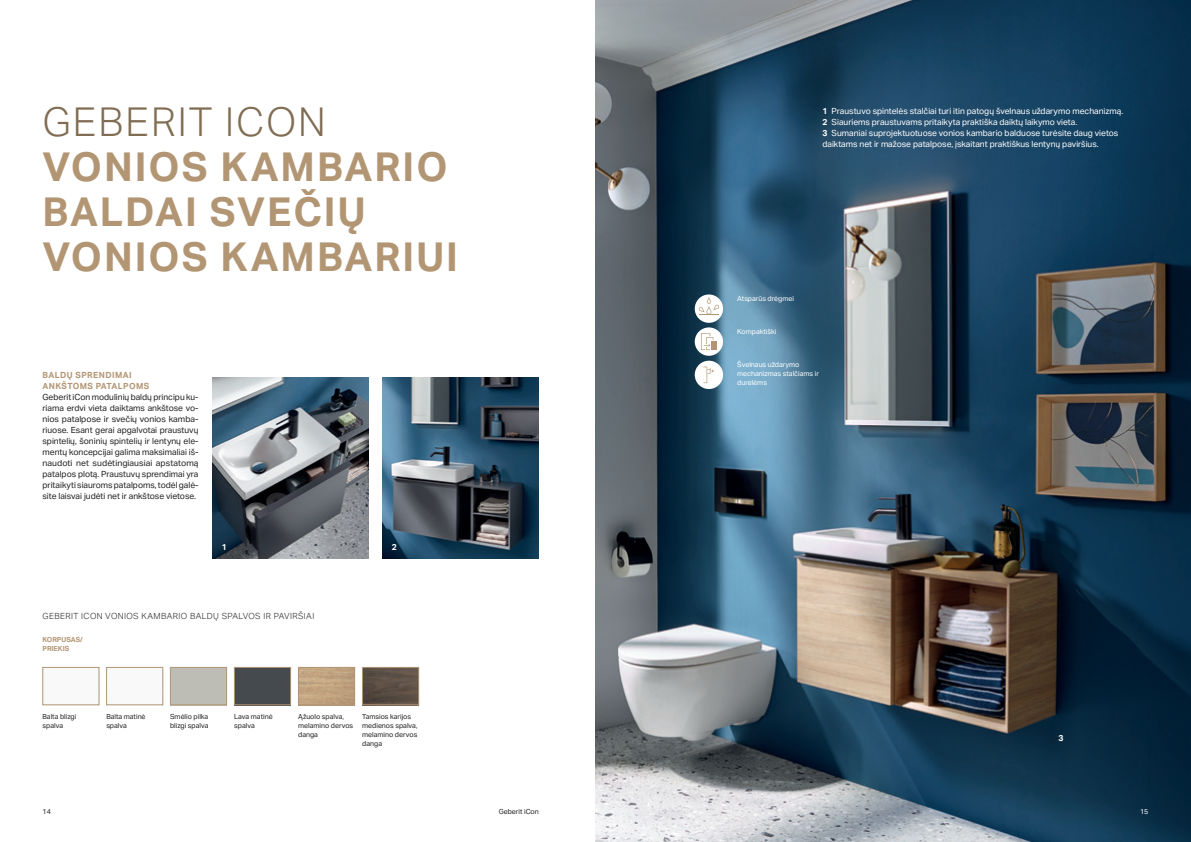
<style>
.page{position:relative;width:1191px;height:842px;background:#fff}
.page>*{position:absolute;margin:0;border:0;box-sizing:border-box;transform-origin:0 0}
.Header_40_45_light_all_caps_B8{font:700 40px/45px "Aktiv Grotesk Geberit";letter-spacing:.05em;color:#b29674}
.Body_copy_8_5_11_regular_block_black{font:8.5px/11px "Aktiv Grotesk Geberit";color:#231f20;text-align:justify}
.Body_copy_8_5_11_regular_white{font:8.5px/11px "Aktiv Grotesk Geberit";color:#fff}
.Body_header_8_5_11_light_all_caps{font:300 8.5px "Aktiv Grotesk Geberit";letter-spacing:.05em;color:#231f20}
.Body_header_8_5_11_bold_all_caps_B7{font:700 8.5px "Aktiv Grotesk Geberit";letter-spacing:.05em;color:#b29674}
.Image_number_white{font:700 8.5px "Aktiv Grotesk Geberit";color:#fff}
.Caption_copy_7_9_regular{font:7px/9px "Aktiv Grotesk Geberit";color:#231f20}
.Caption_copy_7_9_regular_white{font:7px/9px "Aktiv Grotesk Geberit";color:#fff}
.Caption_header_7_9_all_caps_bold_B7{font:700 7px/9px "Aktiv Grotesk Geberit";color:#b29674}
.Caption_copy_7_9_regular_white_right{font:7px "Aktiv Grotesk Geberit";color:#231f20}
.Page_number_left_white{font:7px "Aktiv Grotesk Geberit";color:#231f20}
.s1{font-weight:300;color:#806d53}
.s2{font-weight:700}
</style>
<div class="page">
<img style="left:595px;top:0;width:596px;height:842px">
<img style="left:213px;top:377px;width:156px;height:181px">
<img style="left:383px;top:377px;width:156px;height:181px">
<svg style="left:694px;top:294px;width:29px;height:29px"></svg>
<svg style="left:699px;top:297px;width:20px;height:18px"></svg>
<div style="left:694px;top:361px;width:29px;height:28px;background:#fff;border-radius:50%"></div>
<svg style="left:703px;top:367px;width:11px;height:16px"></svg>
<div style="left:694px;top:327px;width:29px;height:29px;background:#fff;border-radius:50%"></div>
<div style="left:711px;top:341px;width:6px;height:9px;background:#b29674"></div>
<svg style="left:701px;top:333px;width:12px;height:17px"></svg>
<div style="left:43px;top:667px;width:56px;height:38px;border:1px solid #b29674"></div>
<div style="left:106px;top:667px;width:57px;height:38px;border:1px solid #b29674"></div>
<div style="left:236px;top:669px;width:53px;height:34px;background:#464a4e"></div>
<div style="left:234px;top:667px;width:57px;height:38px;border:1px solid #b29674"></div>
<div style="left:298px;top:667px;width:57px;height:38px;border:1px solid #b29674"></div>
<img style="left:364px;top:669px;width:53px;height:34px">
<div style="left:362px;top:667px;width:57px;height:38px;border:1px solid #b29674"></div>
<div style="left:170px;top:667px;width:57px;height:38px;border:1px solid #b29674"></div>
<p class="Header_40_45_light_all_caps_B8" style="left:43px;top:99px;width:406px"><span class="s1">GEBERIT ICON<br></span>VONIOS KAMBARIO<br>BALDAI SVEČIŲ</p>
<p class="Header_40_45_light_all_caps_B8" style="left:43px;top:234px;width:417px">VONIOS KAMBARIUI</p>
<p class="Body_header_8_5_11_bold_all_caps_B7" style="left:43px;top:370px;width:91px">BALDŲ SPRENDIMAI</p>
<p class="Body_header_8_5_11_bold_all_caps_B7" style="left:43px;top:381px;width:108px">ANKŠTOMS PATALPOMS</p>
<p class="Body_copy_8_5_11_regular_block_black" style="left:43px;top:392px;width:157px">Geberit iCon modulinių baldų principu ku&shy;riama erdvi vieta daiktams ankštose vo&shy;nios patalpose ir svečių vonios kamba&shy;riuose. Esant gerai apgalvotai praustuvų spintelių, šoninių spintelių ir lentynų ele&shy;mentų koncepcijai galima maksimaliai iš&shy;naudoti net sudėtingiausiai apstatomą patalpos plotą. Praustuvų sprendimai yra pritaikyti siauroms patalpoms, todėl galė&shy;site laisvai judėti net ir ankštose vietose.</p>
<p class="Image_number_white" style="left:222px;top:542px;width:7px">1</p>
<p class="Image_number_white" style="left:392px;top:542px;width:7px">2</p>
<p class="Body_header_8_5_11_light_all_caps" style="left:43px;top:611px;width:273px">GEBERIT ICON VONIOS KAMBARIO BALDŲ SPALVOS IR PAVIRŠIAI</p>
<p class="Caption_header_7_9_all_caps_bold_B7" style="left:43px;top:635px;width:42px">KORPUSAS/<br>PRIEKIS</p>
<p class="Caption_copy_7_9_regular" style="left:43px;top:712px;width:35px">Balta blizgi spalva</p>
<p class="Caption_copy_7_9_regular" style="left:106px;top:712px;width:41px">Balta matinė spalva</p>
<p class="Caption_copy_7_9_regular" style="left:234px;top:712px;width:40px">Lava matinė spalva</p>
<p class="Caption_copy_7_9_regular" style="left:298px;top:712px;width:57px">Ąžuolo spalva, melamino dervos danga</p>
<p class="Caption_copy_7_9_regular" style="left:170px;top:712px;width:40px">Smėlio pilka blizgi spalva</p>
<p class="Caption_copy_7_9_regular" style="left:362px;top:712px;width:57px">Tamsios karijos medienos spalva, melamino dervos danga</p>
<p class="Body_copy_8_5_11_regular_white" style="left:822px;top:106px;width:302px"><span class="s2">1</span> Praustuvo spintelės stalčiai turi itin patogų švelnaus uždarymo mechanizmą.<br><span class="s2">2</span> Siauriems praustuvams pritaikyta praktiška daiktų laikymo vieta.<br><span class="s2">3</span> Sumaniai suprojektuotuose vonios kambario balduose turėsite daug vietos daiktams net ir mažose patalpose, įskaitant praktiškus lentynų paviršius.</p>
<p class="Caption_copy_7_9_regular_white" style="left:737px;top:294px;width:58px">Atsparūs drėgmei</p>
<p class="Caption_copy_7_9_regular_white" style="left:737px;top:327px;width:41px">Kompaktiški</p>
<p class="Caption_copy_7_9_regular_white" style="left:737px;top:360px;width:83px">Švelnaus uždarymo mechanizmas stalčiams ir durelėms</p>
<p class="Image_number_white" style="left:1058px;top:732px;width:7px">3</p>
<p class="Page_number_left_white" style="left:43px;top:807px;width:10px">14</p>
<p class="Caption_copy_7_9_regular_white_right" style="left:499px;top:807px;width:41px">Geberit iCon</p>
<p class="Caption_copy_7_9_regular_white" style="left:1140px;top:807px;width:10px">15</p>
</div>
